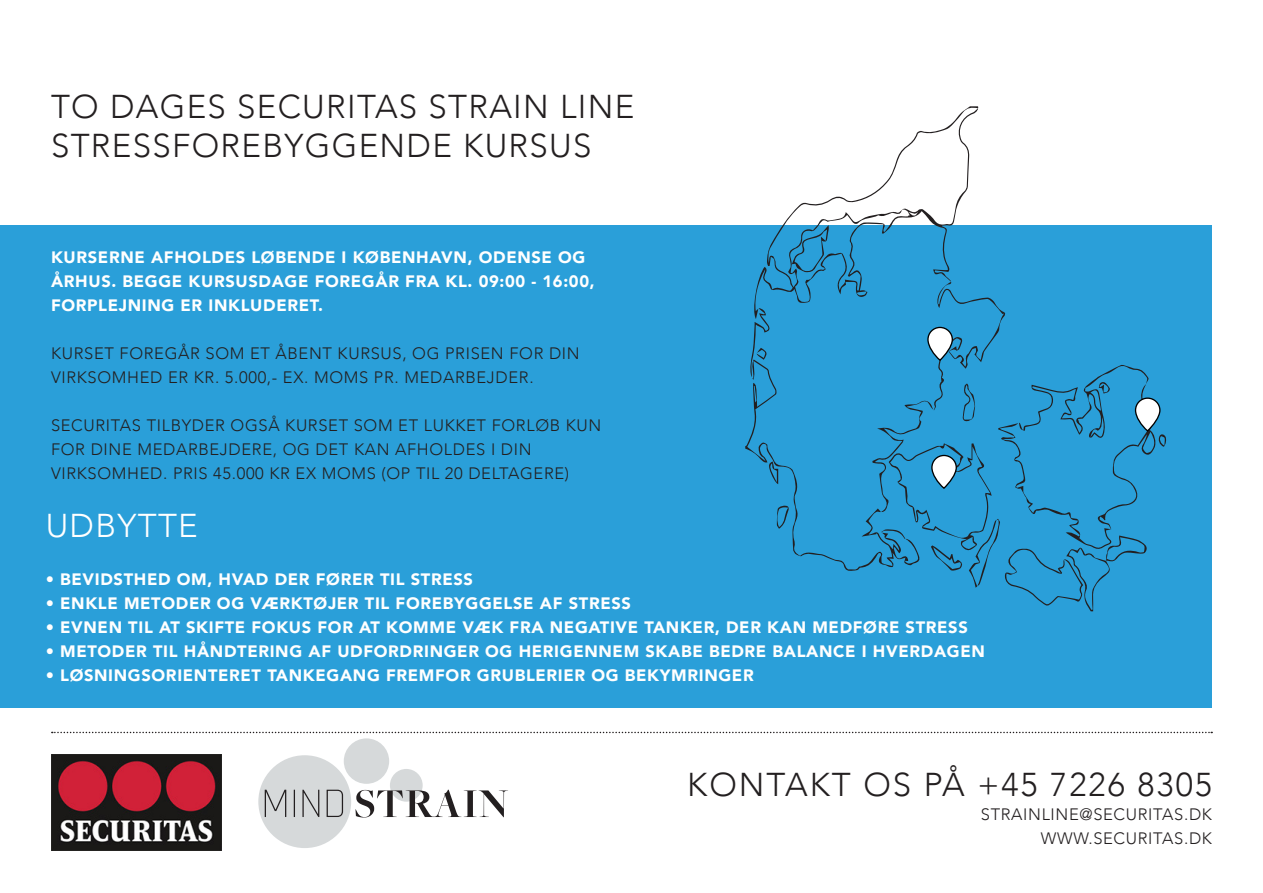
<style>
.page{position:relative;width:1263px;height:893px;background:#fff}
.page>*{position:absolute;margin:0;border:0;box-sizing:border-box;transform-origin:0 0}
.t1{font:300 33px "Avenir";letter-spacing:.04em;color:#231f20}
.t2{font:300 33px "Avenir";letter-spacing:.06em;color:#231f20}
.t3{font:300 33px "Avenir";letter-spacing:.04em;color:#fff}
.t4{font:900 16.5px "Avenir";letter-spacing:.04em;color:#fff}
.t5{font:300 16.5px/24px "Avenir";letter-spacing:.04em;color:#231f20}
</style>
<div class="page">
<div style="left:0;top:225px;width:1212px;height:483px;background:#2a9fd9"></div>
<img style="left:51px;top:754px;width:170px;height:96px">
<svg style="left:52px;top:732px;width:1160px;height:1px"></svg>
<div style="left:258px;top:755px;width:93px;height:93px;background:#d6d9da;border-radius:50%"></div>
<div style="left:344px;top:738px;width:45px;height:46px;background:#d6d9da;border-radius:50%"></div>
<div style="left:390px;top:769px;width:33px;height:33px;background:#d6d9da;border-radius:50%"></div>
<svg style="left:265px;top:790px;width:21px;height:27px"></svg>
<svg style="left:294px;top:790px;width:1px;height:27px"></svg>
<svg style="left:302px;top:790px;width:17px;height:27px"></svg>
<svg style="left:327px;top:790px;width:16px;height:27px"></svg>
<svg style="left:355px;top:790px;width:153px;height:27px"></svg>
<svg style="left:754px;top:106px;width:245px;height:202px"></svg>
<svg style="left:792px;top:225px;width:37px;height:47px"></svg>
<svg style="left:745px;top:308px;width:422px;height:303px"></svg>
<p class="t1" style="left:51px;top:87px;width:585px">TO DAGES SECURITAS STRAIN LINE</p>
<p class="t1" style="left:51px;top:126px;width:542px">STRESSFOREBYGGENDE KURSUS</p>
<p class="t4" style="left:51px;top:243px;width:536px">KURSERNE AFHOLDES LØBENDE I KØBENHAVN, ODENSE OG</p>
<p class="t4" style="left:51px;top:267px;width:545px">ÅRHUS. BEGGE KURSUSDAGE FOREGÅR FRA KL. 09:00 - 16:00,</p>
<p class="t4" style="left:51px;top:291px;width:273px">FORPLEJNING ER INKLUDERET.</p>
<p class="t5" style="left:51px;top:341px;width:530px">KURSET FOREGÅR SOM ET ÅBENT KURSUS, OG PRISEN FOR DIN</p>
<p class="t5" style="left:51px;top:365px;width:484px">VIRKSOMHED ER KR. 5.000,- EX. MOMS PR. MEDARBEJDER.</p>
<p class="t5" style="left:51px;top:413px;width:552px">SECURITAS TILBYDER OGSÅ KURSET SOM ET LUKKET FORLØB KUN<br>FOR DINE MEDARBEJDERE, OG DET KAN AFHOLDES I DIN</p>
<p class="t5" style="left:51px;top:461px;width:520px">VIRKSOMHED. PRIS 45.000 KR EX MOMS (OP TIL 20 DELTAGERE)</p>
<p class="t3" style="left:46px;top:506px;width:154px">UDBYTTE</p>
<p class="t4" style="left:46px;top:565px;width:429px">• BEVIDSTHED OM, HVAD DER FØRER TIL STRESS</p>
<p class="t4" style="left:46px;top:589px;width:587px">• ENKLE METODER OG VÆRKTØJER TIL FOREBYGGELSE AF STRESS</p>
<p class="t4" style="left:46px;top:613px;width:924px">• EVNEN TIL AT SKIFTE FOKUS FOR AT KOMME VÆK FRA NEGATIVE TANKER, DER KAN MEDFØRE STRESS</p>
<p class="t4" style="left:46px;top:637px;width:941px">• METODER TIL HÅNDTERING AF UDFORDRINGER OG HERIGENNEM SKABE BEDRE BALANCE I HVERDAGEN</p>
<p class="t4" style="left:46px;top:661px;width:709px">• LØSNINGSORIENTERET TANKEGANG FREMFOR GRUBLERIER OG BEKYMRINGER</p>
<p class="t2" style="left:687px;top:765px;width:526px">KONTAKT OS PÅ +45 7226 8305</p>
<p class="t5" style="left:981px;top:803px;width:233px">STRAINLINE@SECURITAS.DK</p>
<p class="t5" style="left:1041px;top:827px;width:173px">WWW.SECURITAS.DK</p>
</div>
